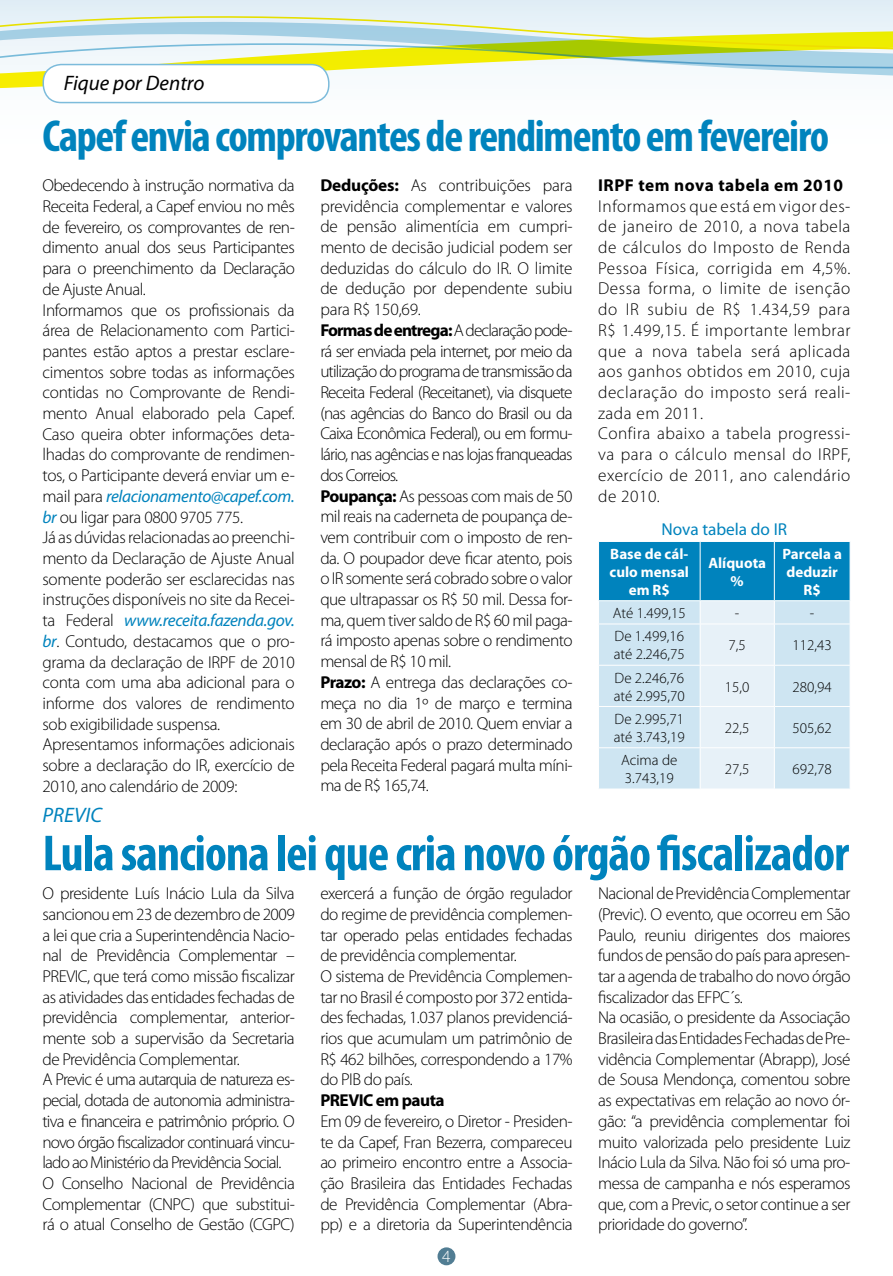
<style>
.page{position:relative;width:893px;height:1276px;background:#fff}
.page>*{position:absolute;margin:0;border:0;box-sizing:border-box;transform-origin:0 0}
.t1{font:700 condensed 51px "Myriad Pro";letter-spacing:-.02em;color:#0083bd}
.t2{font:700 condensed 45px "Myriad Pro";letter-spacing:-.03em;color:#0083bd}
.t3{font:italic 21px "Myriad Pro";color:#000}
.t4{font:italic 21px "Myriad Pro";color:#0083bd}
.t5{font:300 17.25px/20.7px "Myriad Pro";letter-spacing:-.03em;color:#000}
.t6{font:300 17.25px/20.7px "Myriad Pro";letter-spacing:.03em;color:#000}
.t7{font:700 17.25px "Myriad Pro";letter-spacing:.03em;color:#000}
.t8{font:17.25px "Myriad Pro";color:#0083bd}
.t9{font:700 17.25px "Myriad Pro";letter-spacing:-.03em;color:#000}
.t10{font:300 17.25px "Myriad Pro";color:#fff}
.t11{font:300 15px/18px "Myriad Pro";color:#000}
.t12{font:700 15px/18px "Myriad Pro";color:#fff;text-align:center}
.s1{font-weight:700}
.s2{font-weight:400;font-style:italic;color:#0083bd}
</style>
<div class="page">
<div style="left:437px;top:1247px;width:18px;height:18px;background:#517d93;border-radius:50%"></div>
<div style="left:0;top:0;width:893px;height:22px;background:#e3eff6"></div>
<svg style="left:0;top:22px;width:893px;height:63px"></svg>
<div style="left:43px;top:65px;width:286px;height:38px;background:#fff;border-radius:18px"></div>
<div style="left:43px;top:64px;width:287px;height:39px;border:2px solid #7cbbdb;border-radius:18px"></div>
<svg style="left:598px;top:541px;width:253px;height:247px;background:#a3d0e6"></svg>
<hr style="left:598px;top:623px;width:102px;height:1px;background:#fff">
<hr style="left:598px;top:624px;width:1px;height:41px;background:#fff">
<hr style="left:700px;top:623px;width:74px;height:1px;background:#fff">
<hr style="left:700px;top:624px;width:1px;height:41px;background:#fff">
<hr style="left:774px;top:623px;width:76px;height:1px;background:#fff">
<hr style="left:774px;top:624px;width:1px;height:41px;background:#fff">
<hr style="left:850px;top:624px;width:1px;height:41px;background:#fff">
<hr style="left:598px;top:665px;width:102px;height:1px;background:#fff">
<hr style="left:598px;top:665px;width:1px;height:41px;background:#fff">
<hr style="left:700px;top:665px;width:74px;height:1px;background:#fff">
<hr style="left:700px;top:665px;width:1px;height:41px;background:#fff">
<hr style="left:774px;top:665px;width:76px;height:1px;background:#fff">
<hr style="left:774px;top:665px;width:1px;height:41px;background:#fff">
<hr style="left:850px;top:665px;width:1px;height:41px;background:#fff">
<hr style="left:598px;top:706px;width:102px;height:1px;background:#fff">
<hr style="left:598px;top:707px;width:1px;height:40px;background:#fff">
<hr style="left:700px;top:706px;width:74px;height:1px;background:#fff">
<hr style="left:700px;top:707px;width:1px;height:40px;background:#fff">
<hr style="left:774px;top:706px;width:76px;height:1px;background:#fff">
<hr style="left:774px;top:707px;width:1px;height:40px;background:#fff">
<hr style="left:850px;top:707px;width:1px;height:40px;background:#fff">
<hr style="left:598px;top:747px;width:102px;height:1px;background:#fff">
<hr style="left:598px;top:748px;width:1px;height:40px;background:#fff">
<hr style="left:700px;top:747px;width:74px;height:1px;background:#fff">
<hr style="left:700px;top:748px;width:1px;height:40px;background:#fff">
<hr style="left:774px;top:747px;width:76px;height:1px;background:#fff">
<hr style="left:774px;top:748px;width:1px;height:40px;background:#fff">
<hr style="left:850px;top:748px;width:1px;height:40px;background:#fff">
<p class="t3" style="left:64px;top:71px;width:142px">Fique por Dentro</p>
<h2 class="t2" style="left:43px;top:111px;width:788px">Capef envia comprovantes de rendimento em fevereiro</h2>
<p class="t5" style="left:320px;top:175px;width:254px"><span class="s1">Deduções:</span> As contribuições para previdência complementar e valores de pensão alimentícia em cumpri&shy;mento de decisão judicial podem ser deduzidas do cálculo do IR. O limite de dedução por dependente subiu para R$ 150,69.<br><span class="s1">Formas de entrega:</span> A declaração pode&shy;rá ser enviada pela internet, por meio da utilização do programa de transmissão da Receita Federal (Receitanet), via disquete (nas agências do Banco do Brasil ou da Caixa Econômica Federal), ou em formu&shy;lário, nas agências e nas lojas franqueadas dos Correios.<br><span class="s1">Poupança:</span> As pessoas com mais de 50 mil reais na caderneta de poupança de&shy;vem contribuir com o imposto de ren&shy;da. O poupador deve ficar atento, pois o IR somente será cobrado sobre o valor que ultrapassar os R$ 50 mil. Dessa for&shy;ma, quem tiver saldo de R$ 60 mil paga&shy;rá imposto apenas sobre o rendimento mensal de R$ 10 mil.<br><span class="s1">Prazo:</span> A entrega das declarações co&shy;meça no dia 1º de março e termina em 30 de abril de 2010. Quem enviar a declaração após o prazo determinado pela Receita Federal pagará multa míni&shy;ma de R$ 165,74.</p>
<p class="t7" style="left:598px;top:175px;width:246px">IRPF tem nova tabela em 2010</p>
<p class="t5" style="left:43px;top:175px;width:254px">Obedecendo à instrução normativa da Receita Federal, a Capef enviou no mês de fevereiro, os comprovantes de ren&shy;dimento anual dos seus Participantes para o preenchimento da Declaração de Ajuste Anual.<br>Informamos que os profissionais da área de Relacionamento com Partici&shy;pantes estão aptos a prestar esclare&shy;cimentos sobre todas as informações contidas no Comprovante de Rendi&shy;mento Anual elaborado pela Capef.<br>Caso queira obter informações deta&shy;lhadas do comprovante de rendimen&shy;tos, o Participante deverá enviar um e&shy;mail para <span class="s2">relacionamento@capef.com. br</span> ou ligar para 0800 9705 775.<br>Já as dúvidas relacionadas ao preenchi&shy;mento da Declaração de Ajuste Anual somente poderão ser esclarecidas nas instruções disponíveis no site da Recei&shy;ta Federal <span class="s2">www.receita.fazenda.gov. br</span>. Contudo, destacamos que o pro&shy;grama da declaração de IRPF de 2010 conta com uma aba adicional para o informe dos valores de rendimento sob exigibilidade suspensa.<br>Apresentamos informações adicionais sobre a declaração do IR, exercício de 2010, ano calendário de 2009:</p>
<p class="t6" style="left:598px;top:196px;width:254px">Informamos que está em vigor des&shy;de janeiro de 2010, a nova tabela de cálculos do Imposto de Renda<br>Pessoa Física, corrigida em 4,5%.<br>Dessa forma, o limite de isenção do IR subiu de R$ 1.434,59 para<br>R$ 1.499,15. É importante lembrar que a nova tabela será aplicada aos ganhos obtidos em 2010, cuja declaração do imposto será reali&shy;zada em 2011.<br>Confira abaixo a tabela progressi&shy;va para o cálculo mensal do IRPF, exercício de 2011, ano calendário de 2010.</p>
<p class="t8" style="left:661px;top:520px;width:127px">Nova tabela do IR</p>
<p class="t12" style="left:610px;top:545px;width:81px">Base de cál&shy;culo mensal em R$</p>
<p class="t12" style="left:708px;top:554px;width:59px">Alíquota %</p>
<p class="t12" style="left:782px;top:545px;width:61px">Parcela a deduzir<br>R$</p>
<p class="t11" style="left:613px;top:604px;width:74px">Até 1.499,15</p>
<p class="t11" style="left:735px;top:604px;width:6px">-</p>
<p class="t11" style="left:810px;top:604px;width:6px">-</p>
<p class="t11" style="left:614px;top:627px;width:73px">De 1.499,16 até 2.246,75</p>
<p class="t11" style="left:729px;top:636px;width:19px">7,5</p>
<p class="t11" style="left:793px;top:636px;width:41px">112,43</p>
<p class="t11" style="left:614px;top:669px;width:73px">De 2.246,76 até 2.995,70</p>
<p class="t11" style="left:725px;top:678px;width:26px">15,0</p>
<p class="t11" style="left:793px;top:678px;width:41px">280,94</p>
<p class="t11" style="left:614px;top:710px;width:73px">De 2.995,71 até 3.743,19</p>
<p class="t11" style="left:725px;top:719px;width:26px">22,5</p>
<p class="t11" style="left:793px;top:719px;width:41px">505,62</p>
<p class="t11" style="left:621px;top:751px;width:58px">Acima de<br>3.743,19</p>
<p class="t11" style="left:725px;top:760px;width:26px">27,5</p>
<p class="t11" style="left:793px;top:760px;width:41px">692,78</p>
<p class="t4" style="left:43px;top:804px;width:61px">PREVIC</p>
<h1 class="t1" style="left:43px;top:825px;width:808px">Lula sanciona lei que cria novo órgão fiscalizador</h1>
<p class="t5" style="left:43px;top:883px;width:254px">O presidente Luís Inácio Lula da Silva sancionou em 23 de dezembro de 2009 a lei que cria a Superintendência Nacio&shy;nal de Previdência Complementar – PREVIC, que terá como missão fiscalizar as atividades das entidades fechadas de previdência complementar, anterior&shy;mente sob a supervisão da Secretaria de Previdência Complementar.<br>A Previc é uma autarquia de natureza es&shy;pecial, dotada de autonomia administra&shy;tiva e financeira e patrimônio próprio. O novo órgão fiscalizador continuará vincu&shy;lado ao Ministério da Previdência Social.<br>O Conselho Nacional de Previdência Complementar (CNPC) que substitui&shy;rá o atual Conselho de Gestão (CGPC)</p>
<p class="t5" style="left:320px;top:883px;width:254px">exercerá a função de órgão regulador do regime de previdência complemen&shy;tar operado pelas entidades fechadas de previdência complementar.<br>O sistema de Previdência Complemen&shy;tar no Brasil é composto por 372 entida&shy;des fechadas, 1.037 planos previdenciá&shy;rios que acumulam um patrimônio de R$ 462 bilhões, correspondendo a 17% do PIB do país.</p>
<p class="t9" style="left:320px;top:1090px;width:126px">PREVIC em pauta</p>
<p class="t5" style="left:320px;top:1111px;width:254px;text-align:justify">Em 09 de fevereiro, o Diretor - Presiden&shy;te da Capef, Fran Bezerra, compareceu ao primeiro encontro entre a Associa&shy;ção Brasileira das Entidades Fechadas de Previdência Complementar (Abra&shy;pp) e a diretoria da Superintendência</p>
<p class="t5" style="left:598px;top:883px;width:254px">Nacional de Previdência Complementar (Previc). O evento, que ocorreu em São Paulo, reuniu dirigentes dos maiores fundos de pensão do país para apresen&shy;tar a agenda de trabalho do novo órgão fiscalizador das EFPC´s.<br>Na ocasião, o presidente da Associação Brasileira das Entidades Fechadas de Pre&shy;vidência Complementar (Abrapp), José de Sousa Mendonça, comentou sobre as expectativas em relação ao novo ór&shy;gão: “a previdência complementar foi muito valorizada pelo presidente Luiz Inácio Lula da Silva. Não foi só uma pro&shy;messa de campanha e nós esperamos que, com a Previc, o setor continue a ser prioridade do governo”.</p>
<p class="t10" style="left:442px;top:1247px;width:10px">4</p>
</div>
